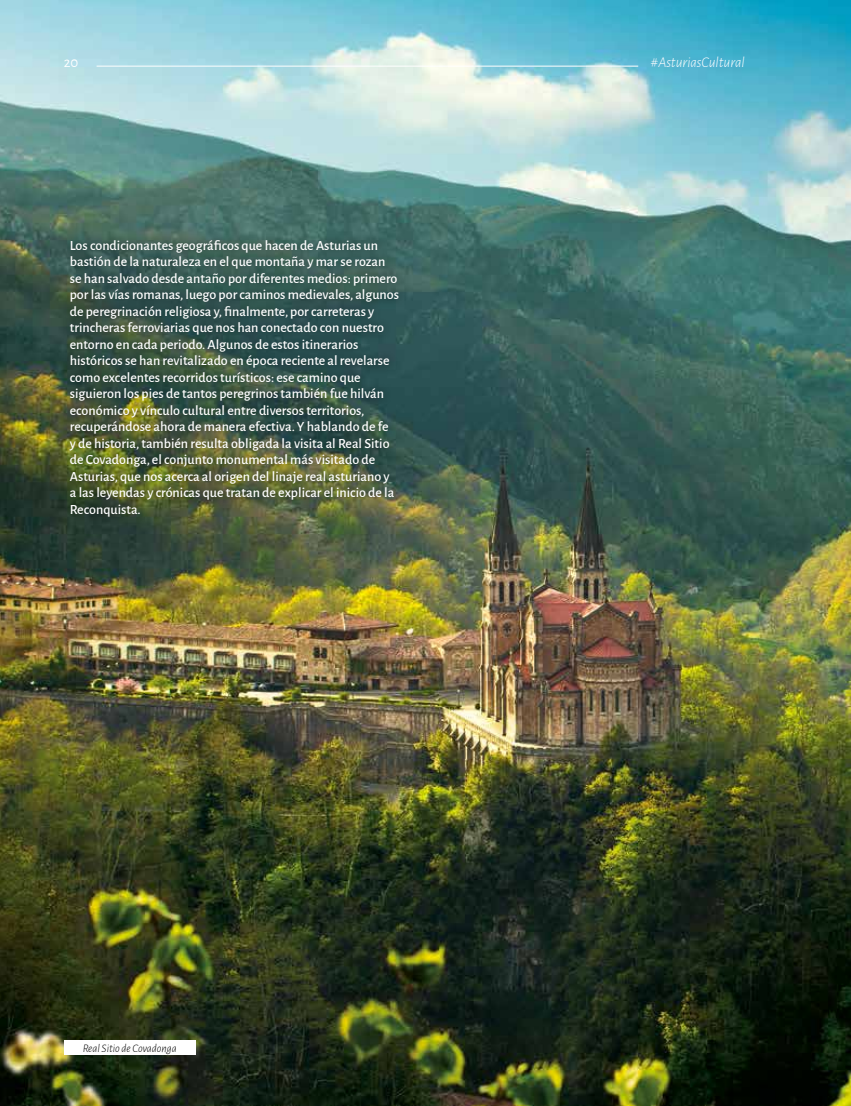
<style>
.page{position:relative;width:851px;height:1106px;background:#fff}
.page>*{position:absolute;margin:0;border:0;box-sizing:border-box;transform-origin:0 0}
.t1{font:italic 300 14.85px "Alegreya Sans";color:#fff}
.t2{font:14.85px "Alegreya Sans";color:#fff}
.t3{font:500 14.1px/16.5px "Alegreya Sans";color:#fff}
.t4{font:italic 300 11.55px "Alegreya Sans";color:#000}
</style>
<div class="page">
<img style="left:0;top:0;width:850px;height:1106px">
<hr style="left:97px;top:66px;width:541px;height:1px;background:#fff">
<div style="left:64px;top:1040px;width:132px;height:14px;background:#fff"></div>
<div style="left:61px;top:231px;width:347px;height:294px;background:#000;opacity:.65"></div>
<p class="t2" style="left:64px;top:52px;width:16px">20</p>
<p class="t1" style="left:651px;top:52px;width:95px">#AsturiasCultural</p>
<p class="t3" style="left:70px;top:236px;width:331px">Los condicionantes geográficos que hacen de Asturias un bastión de la naturaleza en el que montaña y mar se rozan se han salvado desde antaño por diferentes medios: primero por las vías romanas, luego por caminos medievales, algunos de peregrinación religiosa y, finalmente, por carreteras y trincheras ferroviarias que nos han conectado con nuestro entorno en cada periodo. Algunos de estos itinerarios históricos se han revitalizado en época reciente al revelarse como excelentes recorridos turísticos: ese camino que siguieron los pies de tantos peregrinos también fue hilván económico y vínculo cultural entre diversos territorios, recuperándose ahora de manera efectiva. Y hablando de fe<br>y de historia, también resulta obligada la visita al Real Sitio de Covadonga, el conjunto monumental más visitado de Asturias, que nos acerca al origen del linaje real asturiano y a las leyendas y crónicas que tratan de explicar el inicio de la Reconquista.</p>
<p class="t4" style="left:83px;top:1041px;width:95px">Real Sitio de Covadonga</p>
</div>
